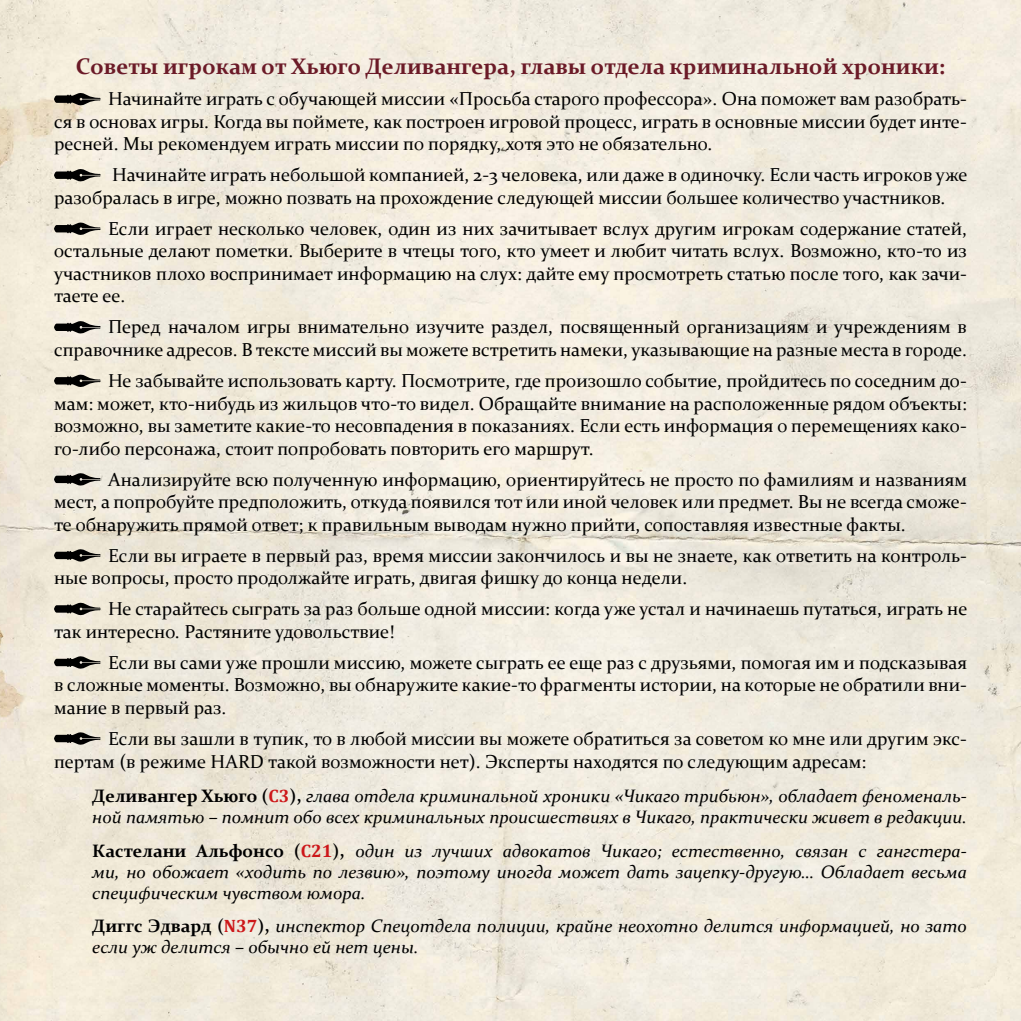
<style>
.page{position:relative;width:1021px;height:1021px;background:#fff}
.page>*{position:absolute;margin:0;border:0;box-sizing:border-box;transform-origin:0 0}
.t1{font:700 22.5px "Constantia";color:#6b1a27}
.t2{font:18.75px/22.5px "Constantia";color:#000;text-align:justify}
.t3{font:italic 18px/21px "Constantia";color:#000}
.s1{font-weight:700;font-style:normal}
.s2{font-family:"Cambria";font-weight:700;font-style:normal;color:#cd1719}
</style>
<div class="page">
<img style="left:0;top:0;width:1020px;height:1020px">
<svg style="left:54px;top:91px;width:47px;height:16px"></svg>
<svg style="left:54px;top:167px;width:47px;height:16px"></svg>
<svg style="left:54px;top:221px;width:47px;height:15px"></svg>
<svg style="left:54px;top:319px;width:47px;height:16px"></svg>
<svg style="left:54px;top:373px;width:47px;height:15px"></svg>
<svg style="left:54px;top:471px;width:47px;height:16px"></svg>
<svg style="left:54px;top:547px;width:47px;height:16px"></svg>
<svg style="left:54px;top:601px;width:47px;height:15px"></svg>
<svg style="left:54px;top:654px;width:47px;height:16px"></svg>
<svg style="left:54px;top:730px;width:47px;height:16px"></svg>
<p class="t1" style="left:76px;top:51px;width:870px">Советы игрокам от Хьюго Деливангера, главы отдела криминальной хроники:</p>
<p class="t2" style="left:54px;top:87px;width:914px;text-indent:54px">Начинайте играть с обучающей миссии «Просьба старого профессора». Она поможет вам разобрать&shy;ся в основах игры. Когда вы поймете, как построен игровой процесс, играть в основные миссии будет инте&shy;ресней. Мы рекомендуем играть миссии по порядку, хотя это не обязательно.</p>
<p class="t2" style="left:54px;top:163px;width:914px;text-indent:58px">Начинайте играть небольшой компанией, 2-3 человека, или даже в одиночку. Если часть игроков уже разобралась в игре, можно позвать на прохождение следующей миссии большее количество участников.</p>
<p class="t2" style="left:54px;top:216px;width:914px;text-indent:54px">Если играет несколько человек, один из них зачитывает вслух другим игрокам содержание статей, остальные делают пометки. Выберите в чтецы того, кто умеет и любит читать вслух. Возможно, кто-то из участников плохо воспринимает информацию на слух: дайте ему просмотреть статью после того, как зачи&shy;таете ее.</p>
<p class="t2" style="left:54px;top:315px;width:914px;text-align:right">Перед началом игры внимательно изучите раздел, посвященный организациям и учреждениям в справочнике адресов. В тексте миссий вы можете встретить намеки, указывающие на разные места в городе.</p>
<p class="t2" style="left:54px;top:368px;width:914px;text-indent:54px">Не забывайте использовать карту. Посмотрите, где произошло событие, пройдитесь по соседним до&shy;мам: может, кто-нибудь из жильцов что-то видел. Обращайте внимание на расположенные рядом объекты: возможно, вы заметите какие-то несовпадения в показаниях. Если есть информация о перемещениях како&shy;го-либо персонажа, стоит попробовать повторить его маршрут.</p>
<p class="t2" style="left:54px;top:467px;width:914px;text-indent:54px">Анализируйте всю полученную информацию, ориентируйтесь не просто по фамилиям и названиям мест, а попробуйте предположить, откуда появился тот или иной человек или предмет. Вы не всегда сможе&shy;те обнаружить прямой ответ; к правильным выводам нужно прийти, сопоставляя известные факты.</p>
<p class="t2" style="left:54px;top:543px;width:914px;text-indent:54px">Если вы играете в первый раз, время миссии закончилось и вы не знаете, как ответить на контроль&shy;ные вопросы, просто продолжайте играть, двигая фишку до конца недели.</p>
<p class="t2" style="left:54px;top:596px;width:914px;text-indent:54px">Не старайтесь сыграть за раз больше одной миссии: когда уже устал и начинаешь путаться, играть не так интересно. Растяните удовольствие!</p>
<p class="t2" style="left:54px;top:650px;width:914px;text-indent:54px">Если вы сами уже прошли миссию, можете сыграть ее еще раз с друзьями, помогая им и подсказывая в сложные моменты. Возможно, вы обнаружите какие-то фрагменты истории, на которые не обратили вни&shy;мание в первый раз.</p>
<p class="t2" style="left:54px;top:725px;width:914px;line-height:23.4px;text-indent:54px">Если вы зашли в тупик, то в любой миссии вы можете обратиться за советом ко мне или другим экс&shy;пертам (в режиме HARD такой возможности нет). Эксперты находятся по следующим адресам:</p>
<p class="t3" style="left:92px;top:784px;width:876px"><span class="s1">Деливангер Хьюго (</span><span class="s2">С3</span><span class="s1">),</span> глава отдела криминальной хроники «Чикаго трибьюн», обладает феноменаль&shy;ной памятью – помнит обо всех криминальных происшествиях в Чикаго, практически живет в редакции.</p>
<p class="t3" style="left:92px;top:839px;width:876px;text-align:justify"><span class="s1">Кастелани Альфонсо (</span><span class="s2">С21</span><span class="s1">),</span> один из лучших адвокатов Чикаго; естественно, связан с гангстера&shy;ми, но обожает «ходить по лезвию», поэтому иногда может дать зацепку-другую… Обладает весьма специфическим чувством юмора.</p>
<p class="t3" style="left:92px;top:915px;width:876px"><span class="s1">Диггс Эдвард (</span><span class="s2">N37</span><span class="s1">),</span> инспектор Спецотдела полиции, крайне неохотно делится информацией, но зато если уж делится – обычно ей нет цены.</p>
</div>
